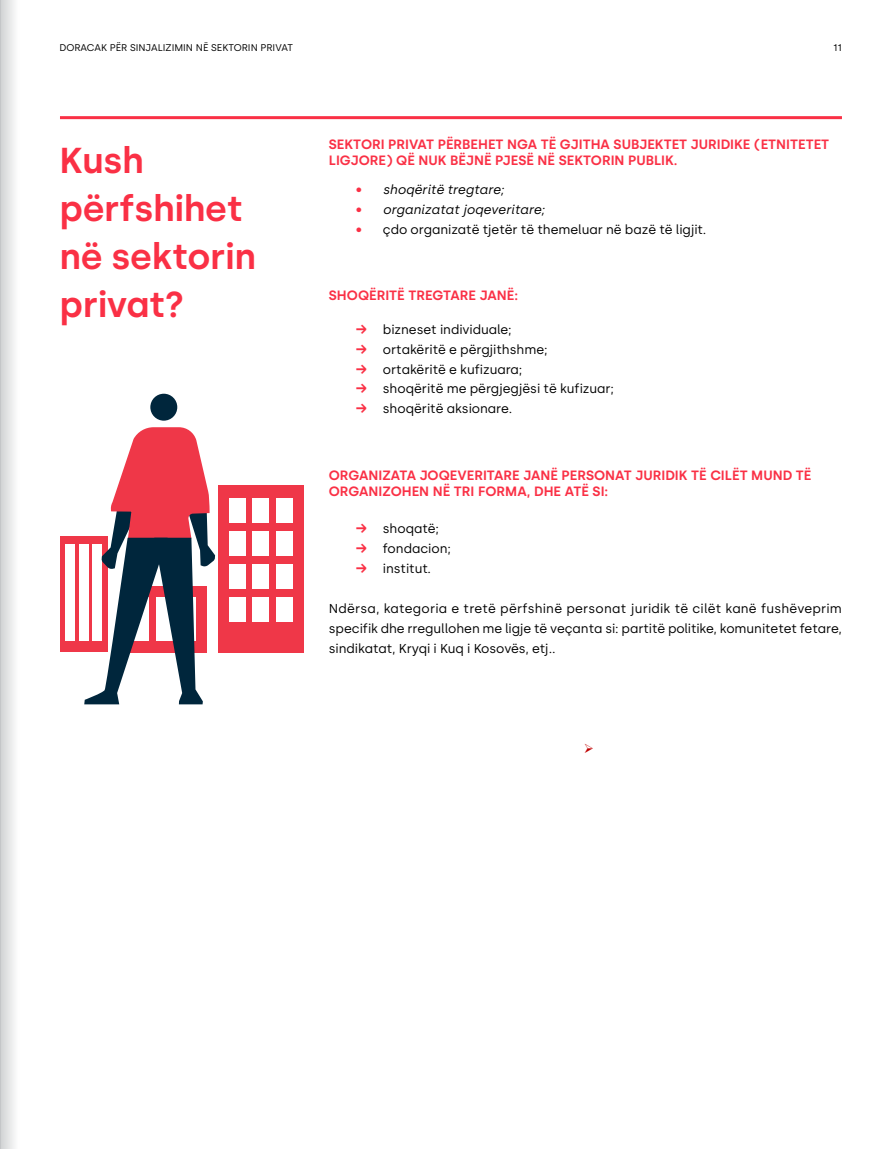
<style>
.page{position:relative;width:893px;height:1149px;background:#fff}
.page>*{position:absolute;margin:0;border:0;box-sizing:border-box;transform-origin:0 0}
.t1{font:600 36px/48px "Silka";letter-spacing:-.01em;color:#fa3045}
.t2{font:600 13.5px/16.2px "Silka";color:#fa3045}
.t3{font:12.9px/20px "Silka";letter-spacing:-.005em;color:#000;text-align:justify}
.t4{font:italic 12.9px "Silka";letter-spacing:-.005em;color:#000}
.t5{font:9.75px "Silka";color:#000}
.s1{font-weight:600;font-style:normal;font-size:13.5px;color:#fa3045}
.s2{font-weight:600;font-size:13.5px;color:#fa3045}
</style>
<div class="page">
<div style="left:60px;top:536px;width:47px;height:116px;background:#ef3748"></div>
<div style="left:218px;top:485px;width:85px;height:167px;background:#ef3748"></div>
<div style="left:229px;top:498px;width:16px;height:24px;background:#fff"></div>
<div style="left:253px;top:498px;width:16px;height:24px;background:#fff"></div>
<div style="left:276px;top:498px;width:16px;height:24px;background:#fff"></div>
<div style="left:229px;top:531px;width:16px;height:24px;background:#fff"></div>
<div style="left:253px;top:531px;width:16px;height:24px;background:#fff"></div>
<div style="left:276px;top:531px;width:16px;height:24px;background:#fff"></div>
<div style="left:229px;top:564px;width:16px;height:24px;background:#fff"></div>
<div style="left:253px;top:564px;width:16px;height:24px;background:#fff"></div>
<div style="left:276px;top:564px;width:16px;height:24px;background:#fff"></div>
<div style="left:229px;top:597px;width:16px;height:24px;background:#fff"></div>
<div style="left:253px;top:597px;width:16px;height:24px;background:#fff"></div>
<div style="left:276px;top:597px;width:16px;height:24px;background:#fff"></div>
<div style="left:66px;top:544px;width:9px;height:97px;background:#fff"></div>
<div style="left:79px;top:544px;width:9px;height:97px;background:#fff"></div>
<hr style="left:60px;top:116px;width:782px;height:3px;background:#fa3045">
<div style="left:150px;top:393px;width:27px;height:27px;background:#00263c;border-radius:50%"></div>
<svg style="left:84px;top:427px;width:131px;height:277px"></svg>
<svg style="left:1px;top:0;width:14px;height:1148px;background:#e2e3e3"></svg>
<hr style="left:0;top:0;width:1px;height:1148px;background:#bcbec0">
<p class="t5" style="left:60px;top:41px;width:235px">DORACAK PËR SINJALIZIMIN NË SEKTORIN PRIVAT</p>
<p class="t5" style="left:833px;top:41px;width:10px">11</p>
<h1 class="t1" style="left:60px;top:136px;width:198px">Kush përfshihet në sektorin privat?</h1>
<p class="t2" style="left:329px;top:136px;width:502px">SEKTORI PRIVAT PËRBEHET NGA TË GJITHA SUBJEKTET JURIDIKE (ETNITETET<br>LIGJORE) QË NUK BËJNË PJESË NË SEKTORIN PUBLIK.</p>
<p class="t4" style="left:356px;top:181px;width:150px"><span class="s1">•</span> shoqëritë tregtare;</p>
<p class="t4" style="left:356px;top:201px;width:190px"><span class="s1">•</span> organizatat joqeveritare;</p>
<p class="t3" style="left:356px;top:219px;width:352px"><span class="s2">•</span> çdo organizatë tjetër të themeluar në bazë të ligjit.</p>
<p class="t2" style="left:329px;top:287px;width:191px">SHOQËRITË TREGTARE JANË:</p>
<p class="t3" style="left:356px;top:319px;width:157px"><span class="s2">→</span> bizneset individuale;</p>
<p class="t3" style="left:356px;top:339px;width:193px"><span class="s2">→</span> ortakëritë e përgjithshme;</p>
<p class="t3" style="left:356px;top:359px;width:168px"><span class="s2">→</span> ortakëritë e kufizuara;</p>
<p class="t3" style="left:356px;top:379px;width:260px"><span class="s2">→</span> shoqëritë me përgjegjësi të kufizuar;</p>
<p class="t3" style="left:356px;top:399px;width:158px"><span class="s2">→</span> shoqëritë aksionare.</p>
<p class="t2" style="left:329px;top:467px;width:484px">ORGANIZATA JOQEVERITARE JANË PERSONAT JURIDIK TË CILËT MUND TË<br>ORGANIZOHEN NË TRI FORMA, DHE ATË SI:</p>
<p class="t3" style="left:356px;top:518px;width:85px"><span class="s2">→</span> shoqatë;</p>
<p class="t3" style="left:356px;top:538px;width:97px"><span class="s2">→</span> fondacion;</p>
<p class="t3" style="left:356px;top:558px;width:77px"><span class="s2">→</span> institut.</p>
<p class="t3" style="left:329px;top:598px;width:515px">Ndërsa, kategoria e tretë përfshinë personat juridik të cilët kanë fushëveprim specifik dhe rregullohen me ligje të veçanta si: partitë politike, komunitetet fetare, sindikatat, Kryqi i Kuq i Kosovës, etj..</p>
</div>
